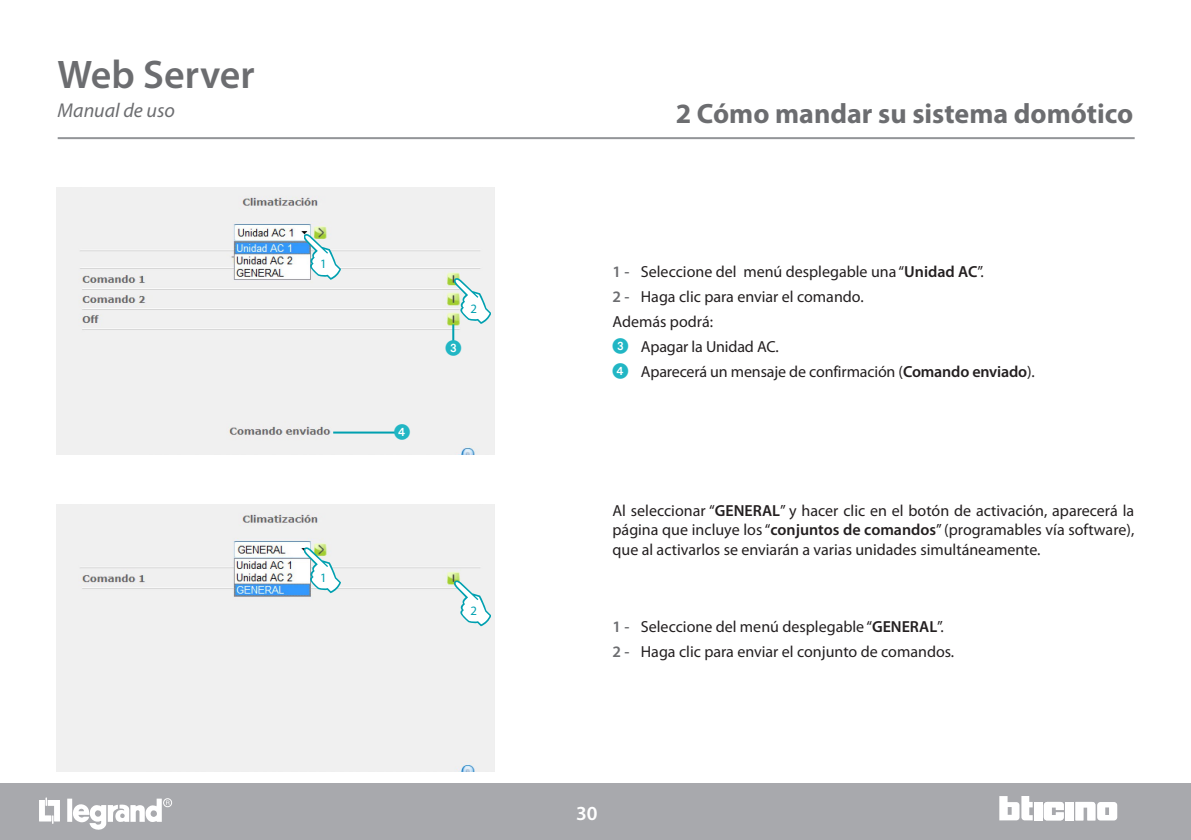
<style>
.page{position:relative;width:1191px;height:840px;background:#fff}
.page>*{position:absolute;margin:0;border:0;box-sizing:border-box;transform-origin:0 0}
.t1{font:600 40px "Myriad Pro";color:#6c6d70}
.t2{font:700 28px "Myriad Pro";color:#6c6d70}
.t3{font:italic 20px "Myriad Pro";color:#6c6d70}
.t4{font:600 20px "Myriad Pro";color:#fff}
.t5{font:16px/24.8px "Myriad Pro";color:#231f20}
.t6{font:16px "European Pi One";color:#21b6c4}
.t7{font:12.8px "Myriad Pro";color:#00a0b0}
.s1{font-weight:600;color:#6c6d70}
.s2{font-weight:600}
.s3{font-family:"European Pi One";color:#21b6c4}
</style>
<div class="page">
<hr style="left:58px;top:137px;width:1076px;height:2px;background:#939598">
<div style="left:0;top:783px;width:1191px;height:56px;background:#a8a9ad"></div>
<div style="left:1034px;top:801px;width:8px;height:18px;background:#fff"></div>
<div style="left:1065px;top:801px;width:8px;height:18px;background:#fff"></div>
<svg style="left:1075px;top:801px;width:42px;height:19px"></svg>
<svg style="left:999px;top:796px;width:33px;height:23px"></svg>
<svg style="left:1043px;top:801px;width:20px;height:18px"></svg>
<div style="left:67px;top:798px;width:5px;height:23px;background:#fff"></div>
<svg style="left:39px;top:797px;width:21px;height:26px"></svg>
<div style="left:163px;top:798px;width:9px;height:8px;border:1px solid #fff;border-radius:50%"></div>
<svg style="left:72px;top:798px;width:98px;height:32px"></svg>
<img style="left:57px;top:187px;width:438px;height:212px">
<div style="left:57px;top:504px;width:438px;height:267px;background:#f0f0f0"></div>
<div style="left:57px;top:399px;width:438px;height:55px;background:#f0f0f0"></div>
<svg style="left:304px;top:234px;width:37px;height:45px"></svg>
<svg style="left:304px;top:547px;width:37px;height:45px"></svg>
<svg style="left:454px;top:580px;width:37px;height:46px"></svg>
<hr style="left:333px;top:431px;width:67px;height:2px;background:#00a0b0">
<div style="left:398px;top:425px;width:8px;height:13px;background:#fff"></div>
<svg style="left:452px;top:278px;width:39px;height:64px"></svg>
<div style="left:449px;top:341px;width:9px;height:13px;background:#fff"></div>
<h1 class="t1" style="left:58px;top:49px;width:198px">Web Server</h1>
<p class="t3" style="left:58px;top:98px;width:119px">Manual de uso</p>
<p class="t7" style="left:320px;top:256px;width:8px">1</p>
<p class="t7" style="left:320px;top:569px;width:8px">1</p>
<p class="t6" style="left:394px;top:423px;width:17px">4</p>
<p class="t7" style="left:470px;top:300px;width:8px">2</p>
<p class="t6" style="left:445px;top:339px;width:17px">3</p>
<p class="t7" style="left:470px;top:602px;width:8px">2</p>
<h2 class="t2" style="left:676px;top:95px;width:459px">2 Cómo mandar su sistema domótico</h2>
<p class="t5" style="left:612px;top:259px;width:424px"><span class="s1">1 -</span> Seleccione del menú desplegable una “<span class="s2">Unidad AC</span>”.<br><span class="s1">2 -</span> Haga clic para enviar el comando.<br>Además podrá:<br><span class="s3">3</span> Apagar la Unidad AC.<br><span class="s3">4</span> Aparecerá un mensaje de confirmación (<span class="s2">Comando enviado</span>).</p>
<p class="t5" style="left:612px;top:500px;width:523px;line-height:19.2px;text-align:justify">Al seleccionar “<span class="s2">GENERAL</span>” y hacer clic en el botón de activación, aparecerá la página que incluye los “<span class="s2">conjuntos de comandos</span>” (programables vía software), que al activarlos se enviarán a varias unidades simultáneamente.</p>
<p class="t5" style="left:612px;top:613px;width:343px"><span class="s1">1 -</span> Seleccione del menú desplegable “<span class="s2">GENERAL</span>”.<br><span class="s1">2 -</span> Haga clic para enviar el conjunto de comandos.</p>
<p class="t4" style="left:576px;top:800px;width:23px">30</p>
</div>
